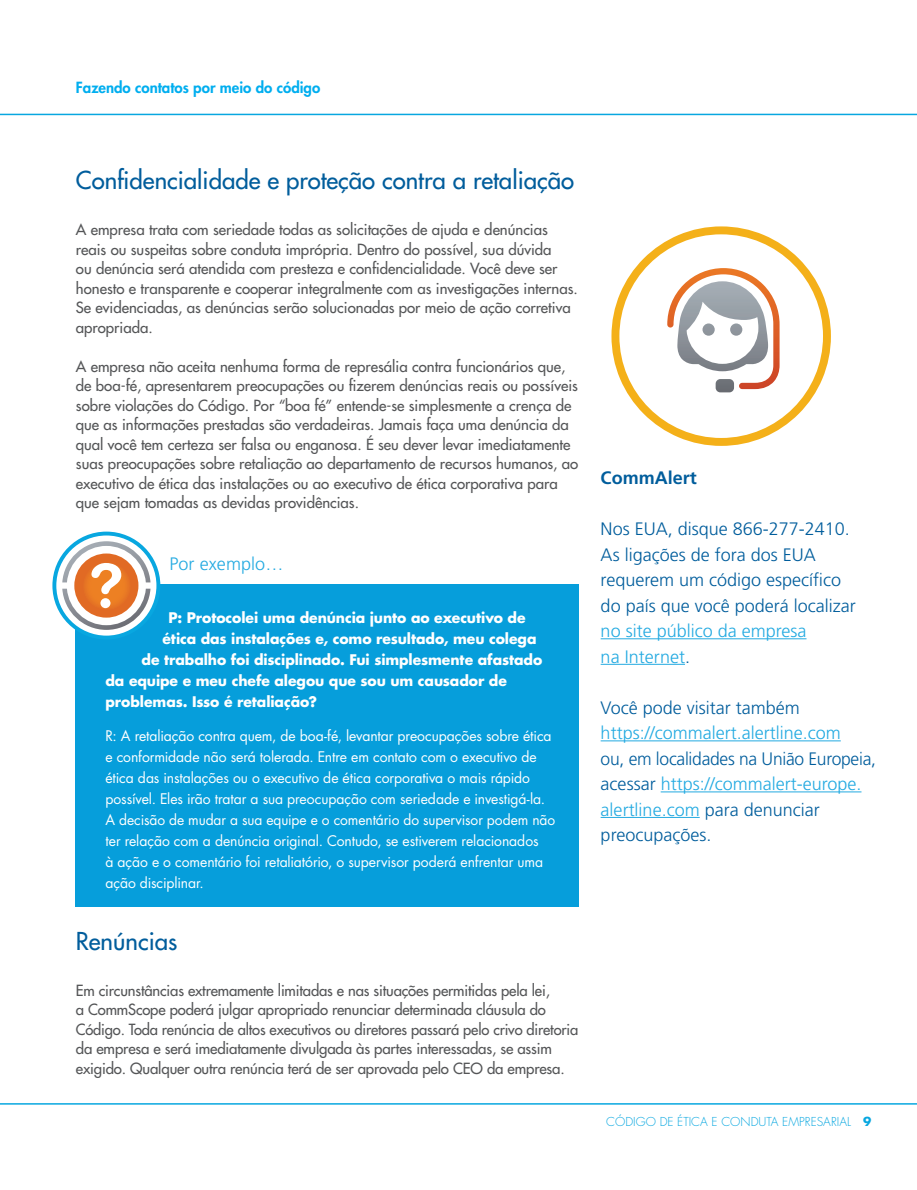
<style>
.page{position:relative;width:917px;height:1190px;background:#fff}
.page>*{position:absolute;margin:0;border:0;box-sizing:border-box;transform-origin:0 0}
.t1{font:500 24px "Futura Std";color:#005d9c}
.t2{font:300 18px/25.5px "Frutiger LT Std";color:#005d9c}
.t3{font:300 18px/25.5px "Frutiger LT Std";color:#24aae1}
.t4{font:700 18px "Frutiger LT Std";color:#005d9c}
.t5{font:500 15px/19.5px "Futura Std";color:#545557}
.t6{font:800 15px "Futura Std";color:#00aeef}
.t7{font:14.25px/21px "Futura Std";letter-spacing:-.005em;color:#fff}
.t8{font:700 14.25px "Futura Std";letter-spacing:-.005em;color:#fff}
.t9{font:300 12px "Futura Std";color:#08a7e0}
.s1{color:#005d9c}
.s2{color:#24aae1}
.s3{font-weight:700}
</style>
<div class="page">
<hr style="left:600px;top:638px;width:206px;height:1px;background:#24aae1">
<hr style="left:600px;top:663px;width:85px;height:1px;background:#24aae1">
<hr style="left:600px;top:740px;width:240px;height:1px;background:#24aae1">
<hr style="left:660px;top:791px;width:201px;height:1px;background:#24aae1">
<hr style="left:600px;top:817px;width:99px;height:1px;background:#24aae1">
<hr style="left:0;top:114px;width:916px;height:1px;background:#08a7e0">
<hr style="left:0;top:1102px;width:916px;height:2px;background:#08a7e0">
<svg style="left:611px;top:226px;width:219px;height:220px"></svg>
<svg style="left:667px;top:268px;width:112px;height:124px"></svg>
<div style="left:76px;top:584px;width:503px;height:322px;background:#069edb"></div>
<svg style="left:54px;top:533px;width:104px;height:104px"></svg>
<svg style="left:62px;top:541px;width:88px;height:88px"></svg>
<div style="left:52px;top:531px;width:108px;height:108px;border:4px solid #08a7e0;border-radius:50%"></div>
<p class="t6" style="left:76px;top:78px;width:246px">Fazendo contatos por meio do código</p>
<h1 class="t1" style="left:76px;top:165px;width:499px">Confidencialidade e proteção contra a retaliação</h1>
<p class="t5" style="left:76px;top:220px;width:503px">A empresa trata com seriedade todas as solicitações de ajuda e denúncias reais ou suspeitas sobre conduta imprópria. Dentro do possível, sua dúvida<br>ou denúncia será atendida com presteza e confidencialidade. Você deve ser honesto e transparente e cooperar integralmente com as investigações internas.<br>Se evidenciadas, as denúncias serão solucionadas por meio de ação corretiva apropriada.</p>
<p class="t5" style="left:76px;top:356px;width:504px">A empresa não aceita nenhuma forma de represália contra funcionários que, de boa-fé, apresentarem preocupações ou fizerem denúncias reais ou possíveis sobre violações do Código. Por “boa fé” entende-se simplesmente a crença de que as informações prestadas são verdadeiras. Jamais faça uma denúncia da qual você tem certeza ser falsa ou enganosa. É seu dever levar imediatamente suas preocupações sobre retaliação ao departamento de recursos humanos, ao executivo de ética das instalações ou ao executivo de ética corporativa para que sejam tomadas as devidas providências.</p>
<p class="t3" style="left:169px;top:551px;width:115px">Por exemplo…</p>
<p class="t8" style="left:168px;top:608px;width:358px">P: Protocolei uma denúncia junto ao executivo de</p>
<p class="t8" style="left:162px;top:629px;width:375px">ética das instalações e, como resultado, meu colega</p>
<p class="t8" style="left:141px;top:650px;width:402px">de trabalho foi disciplinado. Fui simplesmente afastado</p>
<p class="t8" style="left:105px;top:671px;width:403px">da equipe e meu chefe alegou que sou um causador de</p>
<p class="t8" style="left:105px;top:692px;width:213px">problemas. Isso é retaliação?</p>
<p class="t7" style="left:105px;top:725px;width:451px">R: A retaliação contra quem, de boa-fé, levantar preocupações sobre ética e conformidade não será tolerada. Entre em contato com o executivo de ética das instalações ou o executivo de ética corporativa o mais rápido possível. Eles irão tratar a sua preocupação com seriedade e investigá-la.<br>A decisão de mudar a sua equipe e o comentário do supervisor podem não ter relação com a denúncia original. Contudo, se estiverem relacionados<br>à ação e o comentário foi retaliatório, o supervisor poderá enfrentar uma ação disciplinar.</p>
<h1 class="t1" style="left:76px;top:925px;width:103px">Renúncias</h1>
<p class="t5" style="left:76px;top:980px;width:504px">Em circunstâncias extremamente limitadas e nas situações permitidas pela lei,<br>a CommScope poderá julgar apropriado renunciar determinada cláusula do Código. Toda renúncia de altos executivos ou diretores passará pelo crivo diretoria da empresa e será imediatamente divulgada às partes interessadas, se assim exigido. Qualquer outra renúncia terá de ser aprovada pelo CEO da empresa.</p>
<p class="t4" style="left:600px;top:467px;width:98px">CommAlert</p>
<p class="t2" style="left:600px;top:516px;width:257px">Nos EUA, disque 866-277-2410.<br>As ligações de fora dos EUA requerem um código específico do país que você poderá localizar</p>
<p class="t3" style="left:600px;top:618px;width:207px">no site público da empresa na Internet<span class="s1">.</span></p>
<p class="t2" style="left:600px;top:695px;width:201px">Você pode visitar também</p>
<p class="t3" style="left:600px;top:720px;width:241px">https://commalert.alertline.com</p>
<p class="t2" style="left:600px;top:746px;width:277px">ou, em localidades na União Europeia, acessar <span class="s2">https://commalert-europe. alertline.com</span> para denunciar preocupações.</p>
<p class="t9" style="left:606px;top:1114px;width:266px">CÓDIGO DE ÉTICA E CONDUTA EMPRESARIAL <span class="s3">9</span></p>
</div>
